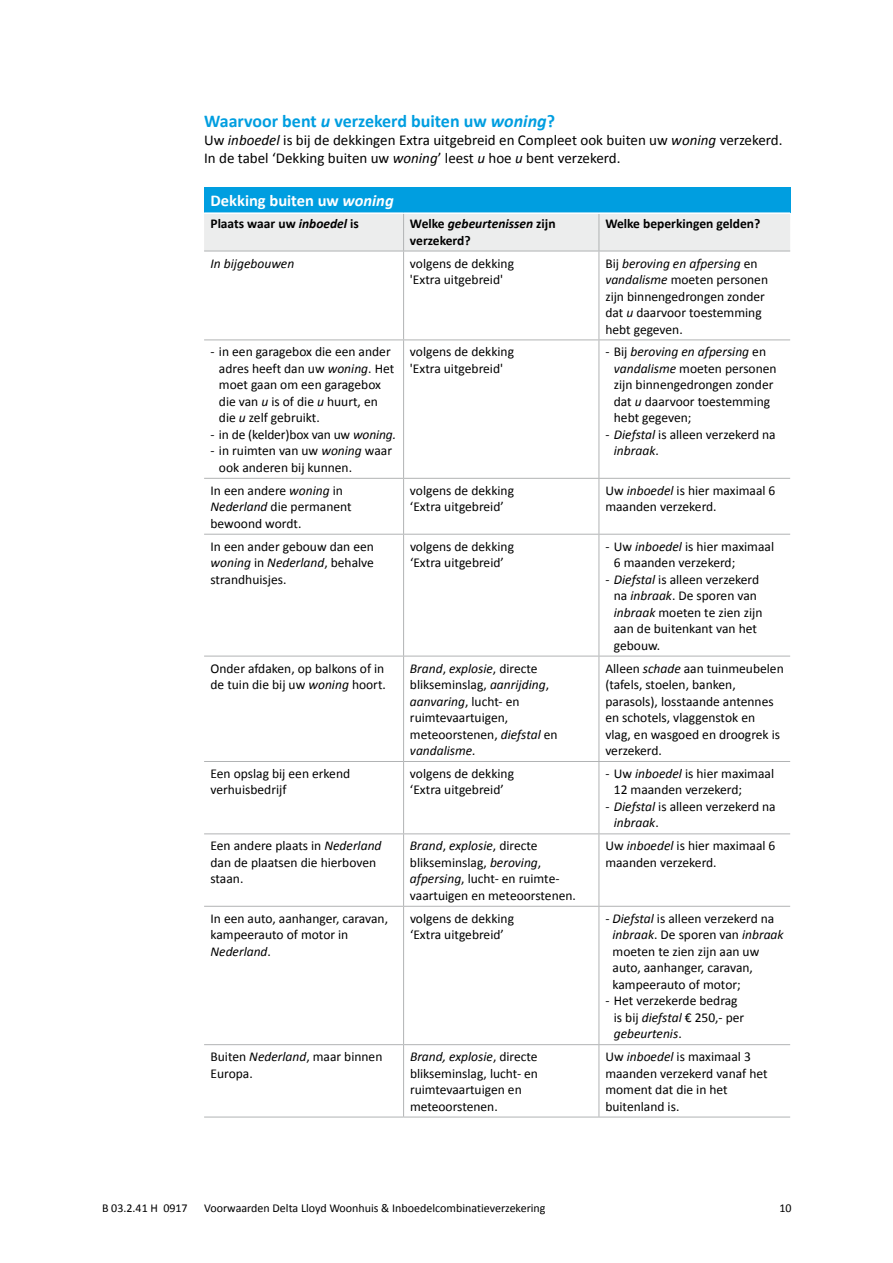
<style>
.page{position:relative;width:893px;height:1263px;background:#fff}
.page>*{position:absolute;margin:0;border:0;box-sizing:border-box;transform-origin:0 0}
.t1{font:700 18px "Calibri";color:#009ee0}
.t2{font:700 16.5px "Calibri";color:#fff}
.t3{font:15px/18px "Calibri";color:#000}
.t4{font:13.5px/16.5px "Calibri";color:#000}
.t5{font:700 13.5px/16.5px "Calibri";color:#000}
.t6{font:italic 13.5px "Calibri";color:#000}
.t7{font:12px "Calibri";color:#000}
.s1{font-style:italic}
</style>
<div class="page">
<div style="left:204px;top:187px;width:586px;height:26px;background:#009ee0"></div>
<div style="left:204px;top:214px;width:586px;height:37px;background:#eceded"></div>
<hr style="left:403px;top:214px;width:1px;height:37px;background:#b1b3b4">
<hr style="left:599px;top:214px;width:1px;height:37px;background:#b1b3b4">
<hr style="left:204px;top:251px;width:200px;height:1px;background:#b1b3b4">
<hr style="left:404px;top:251px;width:195px;height:1px;background:#b1b3b4">
<hr style="left:403px;top:251px;width:1px;height:88px;background:#b1b3b4">
<hr style="left:599px;top:251px;width:191px;height:1px;background:#b1b3b4">
<hr style="left:599px;top:251px;width:1px;height:88px;background:#b1b3b4">
<hr style="left:204px;top:339px;width:200px;height:1px;background:#b1b3b4">
<hr style="left:404px;top:339px;width:195px;height:1px;background:#b1b3b4">
<hr style="left:403px;top:340px;width:1px;height:138px;background:#b1b3b4">
<hr style="left:599px;top:339px;width:191px;height:1px;background:#b1b3b4">
<hr style="left:599px;top:340px;width:1px;height:138px;background:#b1b3b4">
<hr style="left:204px;top:478px;width:200px;height:1px;background:#b1b3b4">
<hr style="left:404px;top:478px;width:195px;height:1px;background:#b1b3b4">
<hr style="left:403px;top:479px;width:1px;height:55px;background:#b1b3b4">
<hr style="left:599px;top:478px;width:191px;height:1px;background:#b1b3b4">
<hr style="left:599px;top:479px;width:1px;height:55px;background:#b1b3b4">
<hr style="left:204px;top:534px;width:200px;height:1px;background:#b1b3b4">
<hr style="left:404px;top:534px;width:195px;height:1px;background:#b1b3b4">
<hr style="left:403px;top:535px;width:1px;height:121px;background:#b1b3b4">
<hr style="left:599px;top:534px;width:191px;height:1px;background:#b1b3b4">
<hr style="left:599px;top:535px;width:1px;height:121px;background:#b1b3b4">
<hr style="left:204px;top:656px;width:200px;height:1px;background:#b1b3b4">
<hr style="left:404px;top:656px;width:195px;height:1px;background:#b1b3b4">
<hr style="left:403px;top:656px;width:1px;height:105px;background:#b1b3b4">
<hr style="left:599px;top:656px;width:191px;height:1px;background:#b1b3b4">
<hr style="left:599px;top:656px;width:1px;height:105px;background:#b1b3b4">
<hr style="left:204px;top:761px;width:200px;height:1px;background:#b1b3b4">
<hr style="left:404px;top:761px;width:195px;height:1px;background:#b1b3b4">
<hr style="left:403px;top:762px;width:1px;height:71px;background:#b1b3b4">
<hr style="left:599px;top:761px;width:191px;height:1px;background:#b1b3b4">
<hr style="left:599px;top:762px;width:1px;height:71px;background:#b1b3b4">
<hr style="left:204px;top:833px;width:200px;height:1px;background:#b1b3b4">
<hr style="left:404px;top:833px;width:195px;height:1px;background:#b1b3b4">
<hr style="left:403px;top:834px;width:1px;height:72px;background:#b1b3b4">
<hr style="left:599px;top:833px;width:191px;height:1px;background:#b1b3b4">
<hr style="left:599px;top:834px;width:1px;height:72px;background:#b1b3b4">
<hr style="left:204px;top:906px;width:200px;height:1px;background:#b1b3b4">
<hr style="left:404px;top:906px;width:195px;height:1px;background:#b1b3b4">
<hr style="left:403px;top:907px;width:1px;height:137px;background:#b1b3b4">
<hr style="left:599px;top:906px;width:191px;height:1px;background:#b1b3b4">
<hr style="left:599px;top:907px;width:1px;height:137px;background:#b1b3b4">
<hr style="left:204px;top:1044px;width:200px;height:1px;background:#b1b3b4">
<hr style="left:404px;top:1044px;width:195px;height:1px;background:#b1b3b4">
<hr style="left:403px;top:1045px;width:1px;height:72px;background:#b1b3b4">
<hr style="left:599px;top:1044px;width:191px;height:1px;background:#b1b3b4">
<hr style="left:599px;top:1045px;width:1px;height:72px;background:#b1b3b4">
<hr style="left:204px;top:1117px;width:200px;height:1px;background:#b1b3b4">
<hr style="left:404px;top:1117px;width:195px;height:1px;background:#b1b3b4">
<hr style="left:599px;top:1117px;width:191px;height:1px;background:#b1b3b4">
<hr style="left:204px;top:212px;width:200px;height:2px;background:#fff">
<hr style="left:404px;top:212px;width:195px;height:2px;background:#fff">
<hr style="left:599px;top:212px;width:191px;height:2px;background:#fff">
<h1 class="t1" style="left:204px;top:110px;width:352px">Waarvoor bent <span class="s1">u</span> verzekerd buiten uw <span class="s1">woning</span>?</h1>
<p class="t3" style="left:204px;top:131px;width:580px">Uw <span class="s1">inboedel</span> is bij de dekkingen Extra uitgebreid en Compleet ook buiten uw <span class="s1">woning</span> verzekerd.<br>In de tabel ‘Dekking buiten uw <span class="s1">woning</span>’ leest <span class="s1">u</span> hoe <span class="s1">u</span> bent verzekerd.</p>
<p class="t2" style="left:210px;top:190px;width:185px">Dekking buiten uw <span class="s1">woning</span></p>
<p class="t5" style="left:210px;top:215px;width:150px">Plaats waar uw <span class="s1">inboedel</span> is</p>
<p class="t5" style="left:410px;top:215px;width:147px">Welke <span class="s1">gebeurtenissen</span> zijn verzekerd?</p>
<p class="t5" style="left:605px;top:215px;width:156px">Welke beperkingen gelden?</p>
<p class="t6" style="left:210px;top:255px;width:85px">In bijgebouwen</p>
<p class="t4" style="left:410px;top:254px;width:106px">volgens de dekking 'Extra uitgebreid'</p>
<p class="t4" style="left:605px;top:254px;width:164px">Bij <span class="s1">beroving en afpersing</span> en <span class="s1">vandalisme</span> moeten personen zijn binnengedrongen zonder dat <span class="s1">u</span> daarvoor toestemming hebt gegeven.</p>
<p class="t4" style="left:219px;top:343px;width:177px;text-indent:-9px">- in een garagebox die een ander adres heeft dan uw <span class="s1">woning</span>. Het moet gaan om een garagebox die van <span class="s1">u</span> is of die <span class="s1">u</span> huurt, en die <span class="s1">u</span> zelf gebruikt.</p>
<p class="t4" style="left:210px;top:425px;width:187px">- in de (kelder)box van uw <span class="s1">woning.</span></p>
<p class="t4" style="left:219px;top:442px;width:175px;text-indent:-9px">- in ruimten van uw <span class="s1">woning</span> waar ook anderen bij kunnen.</p>
<p class="t4" style="left:410px;top:343px;width:106px">volgens de dekking 'Extra uitgebreid'</p>
<p class="t4" style="left:614px;top:343px;width:164px;text-indent:-9px">- Bij <span class="s1">beroving en afpersing</span> en <span class="s1">vandalisme</span> moeten personen zijn binnengedrongen zonder dat <span class="s1">u</span> daarvoor toestemming hebt gegeven;</p>
<p class="t4" style="left:614px;top:425px;width:163px;text-indent:-9px">- <span class="s1">Diefstal</span> is alleen verzekerd na <span class="s1">inbraak</span>.</p>
<p class="t4" style="left:210px;top:481px;width:143px">In een andere <span class="s1">woning</span> in<br><span class="s1">Nederland</span> die permanent bewoond wordt.</p>
<p class="t4" style="left:410px;top:481px;width:106px">volgens de dekking ‘Extra uitgebreid’</p>
<p class="t4" style="left:605px;top:481px;width:172px">Uw <span class="s1">inboedel</span> is hier maximaal 6 maanden verzekerd.</p>
<p class="t4" style="left:210px;top:537px;width:165px;text-align:justify">In een ander gebouw dan een <span class="s1">woning</span> in <span class="s1">Nederland</span>, behalve strandhuisjes.</p>
<p class="t4" style="left:410px;top:537px;width:106px">volgens de dekking ‘Extra uitgebreid’</p>
<p class="t4" style="left:614px;top:537px;width:162px;text-indent:-8px">- Uw <span class="s1">inboedel</span> is hier maximaal<br>6 maanden verzekerd;</p>
<p class="t4" style="left:614px;top:570px;width:150px;text-indent:-9px">- <span class="s1">Diefstal</span> is alleen verzekerd na <span class="s1">inbraak</span>. De sporen van <span class="s1">inbraak</span> moeten te zien zijn aan de buitenkant van het gebouw.</p>
<p class="t4" style="left:210px;top:659px;width:177px">Onder afdaken, op balkons of in de tuin die bij uw <span class="s1">woning</span> hoort.</p>
<p class="t4" style="left:410px;top:659px;width:149px"><span class="s1">Brand</span>, <span class="s1">explosie</span>, directe blikseminslag, <span class="s1">aanrijding</span>, <span class="s1">aanvaring</span>, lucht- en ruimtevaartuigen, meteoorstenen, <span class="s1">diefstal</span> en <span class="s1">vandalisme.</span></p>
<p class="t4" style="left:605px;top:659px;width:180px">Alleen <span class="s1">schade</span> aan tuinmeubelen (tafels, stoelen, banken, parasols), losstaande antennes en schotels, vlaggenstok en vlag, en wasgoed en droogrek is verzekerd.</p>
<p class="t4" style="left:210px;top:764px;width:141px">Een opslag bij een erkend verhuisbedrijf</p>
<p class="t4" style="left:410px;top:764px;width:106px">volgens de dekking ‘Extra uitgebreid’</p>
<p class="t4" style="left:614px;top:764px;width:162px;text-indent:-8px">- Uw <span class="s1">inboedel</span> is hier maximaal<br>12 maanden verzekerd;</p>
<p class="t4" style="left:614px;top:797px;width:163px;text-indent:-9px">- <span class="s1">Diefstal</span> is alleen verzekerd na <span class="s1">inbraak</span>.</p>
<p class="t4" style="left:210px;top:837px;width:173px">Een andere plaats in <span class="s1">Nederland </span>dan de plaatsen die hierboven staan.</p>
<p class="t4" style="left:410px;top:837px;width:167px"><span class="s1">Brand</span>, <span class="s1">explosie</span>, directe blikseminslag, <span class="s1">beroving</span>, <span class="s1">afpersing</span>, lucht- en ruimte&shy;vaartuigen en meteoorstenen.</p>
<p class="t4" style="left:605px;top:837px;width:172px">Uw <span class="s1">inboedel</span> is hier maximaal 6 maanden verzekerd.</p>
<p class="t4" style="left:210px;top:909px;width:179px">In een auto, aanhanger, caravan, kampeerauto of motor in<br><span class="s1">Nederland</span>.</p>
<p class="t4" style="left:410px;top:909px;width:106px">volgens de dekking ‘Extra uitgebreid’</p>
<p class="t4" style="left:612px;top:909px;width:173px;text-indent:-7px"><span class="s1">- Diefstal</span> is alleen verzekerd na <span class="s1">inbraak</span>. De sporen van <span class="s1">inbraak </span>moeten te zien zijn aan uw auto, aanhanger, caravan, kampeerauto of motor;</p>
<p class="t4" style="left:614px;top:992px;width:132px;text-indent:-9px">- Het verzekerde bedrag is bij <span class="s1">diefstal</span> € 250,- per <span class="s1">gebeurtenis</span>.</p>
<p class="t4" style="left:210px;top:1048px;width:173px">Buiten <span class="s1">Nederland</span>, maar binnen<br>Europa.</p>
<p class="t4" style="left:410px;top:1048px;width:130px"><span class="s1">Brand, explosie</span>, directe blikseminslag, lucht- en ruimtevaartuigen en meteoorstenen.</p>
<p class="t4" style="left:605px;top:1048px;width:164px">Uw <span class="s1">inboedel</span> is maximaal 3 maanden verzekerd vanaf het moment dat die in het buitenland is.</p>
<p class="t7" style="left:102px;top:1200px;width:87px">B 03.2.41 H 0917</p>
<p class="t7" style="left:204px;top:1200px;width:343px">Voorwaarden Delta Lloyd Woonhuis &amp; Inboedelcombinatieverzekering</p>
<p class="t7" style="left:779px;top:1200px;width:14px">10</p>
</div>
